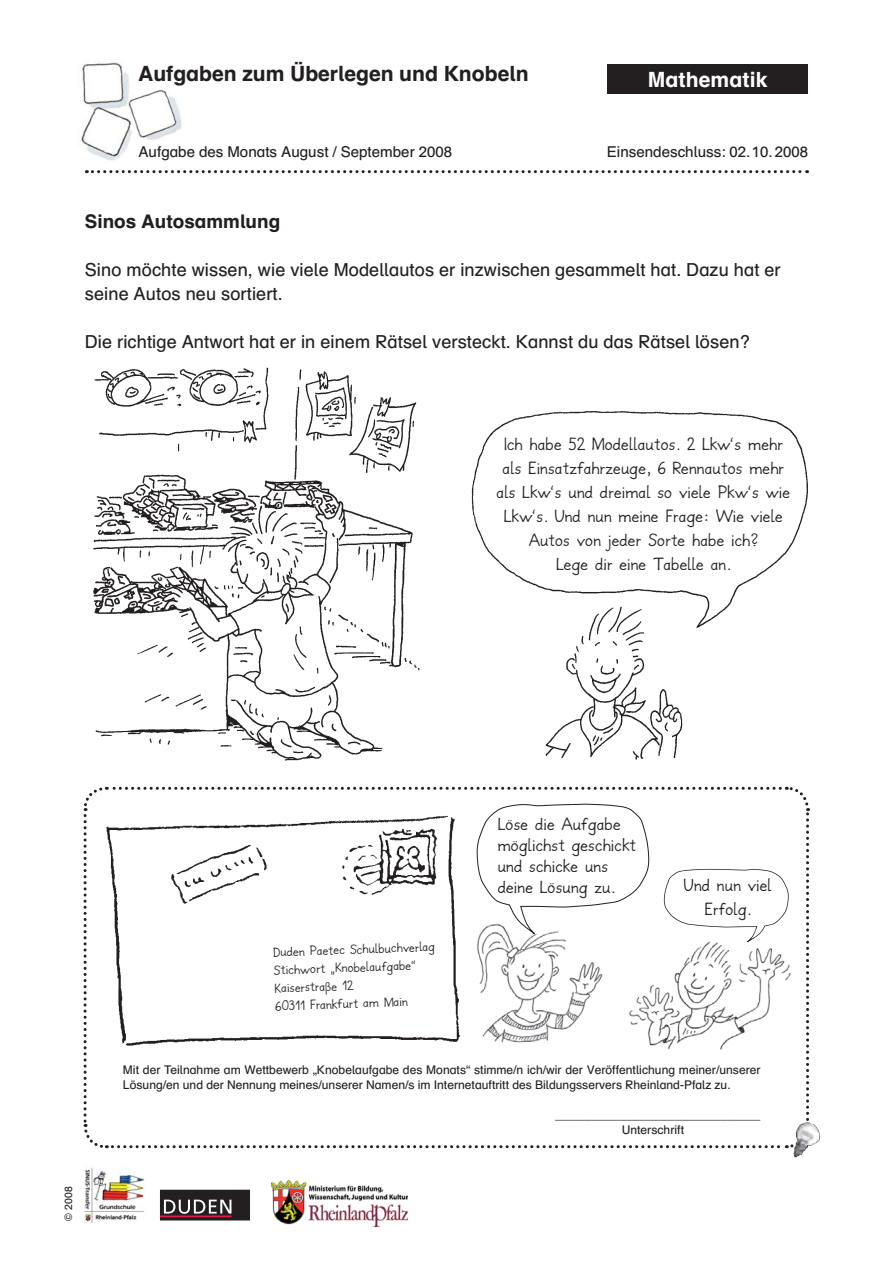
<style>
.page{position:relative;width:893px;height:1263px;background:#fff}
.page>*{position:absolute;margin:0;border:0;box-sizing:border-box;transform-origin:0 0}
.t1{font:700 21px "Schulbuch Paetec";color:#231f20}
.t2{font:700 21px "Schulbuch Paetec";letter-spacing:.005em;color:#fff}
.t3{font:700 18.75px "Schulbuch Paetec";color:#231f20}
.t4{font:18px/24px "Funkey";letter-spacing:.005em;color:#231f20;text-align:center}
.t5{font:18px/24px "Schulbuch Paetec";letter-spacing:.005em;color:#231f20}
.t6{font:15px "Schulbuch Paetec";color:#231f20}
.t7{font:13.5px/18px "Funkey";color:#231f20}
.t8{font:12px/15px "Schulbuch Paetec";color:#231f20}
.t9{font:10.5px "Schulbuch Paetec";color:#231f20}
</style>
<div class="page">
<img style="left:793px;top:1123px;width:27px;height:35px">
<svg style="left:83px;top:786px;width:727px;height:364px"></svg>
<img style="left:271px;top:1181px;width:137px;height:46px">
<div style="left:160px;top:1190px;width:90px;height:31px;background:#231f20"></div>
<hr style="left:160px;top:1216px;width:71px;height:1px;background:#ed1846">
<svg style="left:164px;top:1200px;width:67px;height:14px"></svg>
<img style="left:85px;top:1167px;width:60px;height:56px">
<img style="left:81px;top:62px;width:101px;height:99px">
<div style="left:607px;top:64px;width:201px;height:30px;background:#231f20"></div>
<svg style="left:86px;top:170px;width:721px;height:3px"></svg>
<img style="left:93px;top:367px;width:327px;height:394px">
<img style="left:471px;top:411px;width:337px;height:349px">
<p class="t1" style="left:138px;top:63px;width:392px">Aufgaben zum Überlegen und Knobeln</p>
<p class="t2" style="left:648px;top:70px;width:121px">Mathematik</p>
<p class="t6" style="left:138px;top:144px;width:315px">Aufgabe des Monats August / September 2008</p>
<p class="t6" style="left:607px;top:144px;width:203px">Einsendeschluss: 02.10.2008</p>
<p class="t3" style="left:85px;top:212px;width:197px">Sinos Autosammlung</p>
<p class="t5" style="left:85px;top:259px;width:697px">Sino möchte wissen, wie viele Modellautos er inzwischen gesammelt hat. Dazu hat er seine Autos neu sortiert.</p>
<p class="t5" style="left:85px;top:331px;width:666px">Die richtige Antwort hat er in einem Rätsel versteckt. Kannst du das Rätsel lösen?</p>
<p class="t4" style="left:497px;top:434px;width:295px">Ich habe 52 Modellautos. 2 Lkw‘s mehr als Einsatzfahrzeuge, 6 Rennautos mehr als Lkw‘s und dreimal so viele Pkw‘s wie Lkw‘s. Und nun meine Frage: Wie viele Autos von jeder Sorte habe ich?<br>Lege dir eine Tabelle an.</p>
<p class="t9" style="left:63px;top:1221px;width:36px;rotate:-90deg">© 2008</p>
<p class="t7" style="left:273px;top:945px;width:163px;rotate:-2deg">Duden Paetec Schulbuchverlag<br>Stichwort „Knobelaufgabe“<br>Kaiserstraße 12<br>60311 Frankfurt am Main</p>
<p class="t4" style="left:498px;top:816px;width:140px;line-height:21px;text-align:left">Löse die Aufgabe möglichst geschickt und schicke uns deine Lösung zu.</p>
<p class="t4" style="left:684px;top:875px;width:90px">Und nun viel<br>Erfolg.</p>
<p class="t8" style="left:123px;top:1063px;width:639px">Mit der Teilnahme am Wettbewerb „Knobelaufgabe des Monats“ stimme/n ich/wir der Veröffentlichung meiner/unserer<br>Lösung/en und der Nennung meines/unserer Namen/s im Internetauftritt des Bildungsservers Rheinland-Pfalz zu.</p>
<p class="t8" style="left:621px;top:1108px;width:140px;text-indent:-67px">_______________________________<br>Unterschrift</p>
</div>
